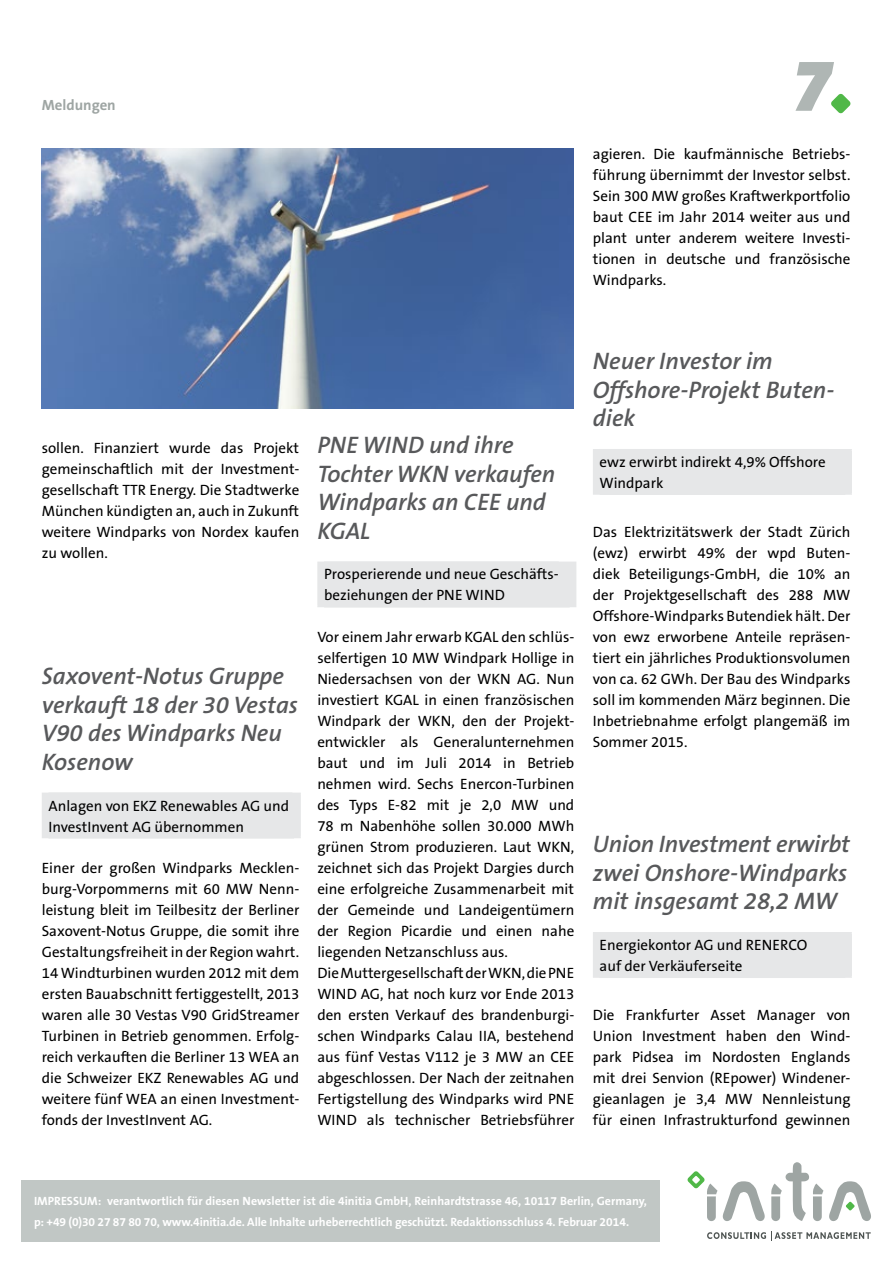
<style>
.page{position:relative;width:893px;height:1263px;background:#fff}
.page>*{position:absolute;margin:0;border:0;box-sizing:border-box;transform-origin:0 0}
.t1{font:italic 900 75px "The Sans B9";color:#afb6b4}
.t2{font:italic 600 24px/28.5px "The Sans B6";color:#58595b}
.t3{font:15px/21px "The Sans B5 Plain";color:#000;text-align:justify}
.t4{font:700 14.85px "The Sans B7";color:#9ea5a3}
.t5{font:700 12px/21px "The Sans B7";letter-spacing:-.005em;color:#fff}
</style>
<div class="page">
<svg style="left:831px;top:94px;width:19px;height:19px"></svg>
<svg style="left:829px;top:1181px;width:42px;height:40px"></svg>
<svg style="left:707px;top:1232px;width:164px;height:9px"></svg>
<svg style="left:687px;top:1171px;width:78px;height:50px"></svg>
<svg style="left:771px;top:1162px;width:52px;height:59px"></svg>
<div style="left:21px;top:1180px;width:639px;height:62px;background:#c1c7c5"></div>
<div style="left:43px;top:793px;width:257px;height:44px;background:#e6e7e8"></div>
<hr style="left:42px;top:793px;width:259px;height:1px;background:#e6e7e8">
<hr style="left:42px;top:794px;width:1px;height:43px;background:#e6e7e8">
<hr style="left:299px;top:794px;width:2px;height:43px;background:#e6e7e8">
<hr style="left:42px;top:837px;width:259px;height:1px;background:#e6e7e8">
<div style="left:49px;top:792px;width:243px;height:24px;background:#e6e7e8"></div>
<div style="left:318px;top:562px;width:258px;height:44px;background:#e6e7e8"></div>
<hr style="left:317px;top:562px;width:259px;height:1px;background:#e6e7e8">
<hr style="left:317px;top:563px;width:2px;height:43px;background:#e6e7e8">
<hr style="left:317px;top:606px;width:259px;height:1px;background:#e6e7e8">
<div style="left:324px;top:561px;width:235px;height:24px;background:#e6e7e8"></div>
<div style="left:594px;top:450px;width:257px;height:44px;background:#e6e7e8"></div>
<hr style="left:593px;top:449px;width:259px;height:2px;background:#e6e7e8">
<hr style="left:593px;top:451px;width:1px;height:42px;background:#e6e7e8">
<hr style="left:850px;top:451px;width:2px;height:42px;background:#e6e7e8">
<hr style="left:593px;top:493px;width:259px;height:2px;background:#e6e7e8">
<div style="left:594px;top:933px;width:257px;height:44px;background:#e6e7e8"></div>
<hr style="left:593px;top:932px;width:259px;height:2px;background:#e6e7e8">
<hr style="left:593px;top:934px;width:1px;height:42px;background:#e6e7e8">
<hr style="left:850px;top:934px;width:2px;height:42px;background:#e6e7e8">
<hr style="left:593px;top:976px;width:259px;height:2px;background:#e6e7e8">
<img style="left:42px;top:149px;width:531px;height:259px">
<p class="t4" style="left:42px;top:97px;width:76px">Meldungen</p>
<h1 class="t1" style="left:790px;top:45px;width:43px">7</h1>
<p class="t3" style="left:593px;top:144px;width:259px">agieren. Die kaufmännische Betriebs&shy;führung übernimmt der Investor selbst.<br>Sein 300 MW großes Kraftwerkportfolio baut CEE im Jahr 2014 weiter aus und plant unter anderem weitere Investi&shy;tionen in deutsche und französische Windparks.</p>
<p class="t3" style="left:42px;top:438px;width:259px">sollen. Finanziert wurde das Projekt gemeinschaftlich mit der Investment&shy;gesellschaft TTR Energy. Die Stadtwerke München kündigten an, auch in Zukunft weitere Windparks von Nordex kaufen zu wollen.</p>
<h2 class="t2" style="left:42px;top:662px;width:258px">Saxovent-Notus Gruppe verkauft 18 der 30 Vestas<br>V90 des Windparks Neu<br>Kosenow</h2>
<p class="t3" style="left:49px;top:795px;width:242px">Anlagen von EKZ Renewables AG und<br>InvestInvent AG übernommen</p>
<p class="t3" style="left:42px;top:858px;width:259px">Einer der großen Windparks Mecklen&shy;burg-Vorpommerns mit 60 MW Nenn&shy;leistung bleit im Teilbesitz der Berliner Saxovent-Notus Gruppe, die somit ihre Gestaltungsfreiheit in der Region wahrt.<br>14 Windturbinen wurden 2012 mit dem ersten Bauabschnitt fertiggestellt, 2013 waren alle 30 Vestas V90 GridStreamer Turbinen in Betrieb genommen. Erfolg&shy;reich verkauften die Berliner 13 WEA an die Schweizer EKZ Renewables AG und weitere fünf WEA an einen Investment&shy;fonds der InvestInvent AG.</p>
<h2 class="t2" style="left:317px;top:431px;width:240px">PNE WIND und ihre<br>Tochter WKN verkaufen<br>Windparks an CEE und<br>KGAL</h2>
<p class="t3" style="left:324px;top:564px;width:236px">Prosperierende und neue Geschäfts&shy;beziehungen der PNE WIND</p>
<p class="t3" style="left:317px;top:627px;width:258px;text-align:left">Vor einem Jahr erwarb KGAL den schlüs&shy;selfertigen 10 MW Windpark Hollige in Niedersachsen von der WKN AG. Nun investiert KGAL in einen französischen Windpark der WKN, den der Projekt&shy;entwickler als Generalunternehmen baut und im Juli 2014 in Betrieb nehmen wird. Sechs Enercon-Turbinen des Typs E-82 mit je 2,0 MW und 78 m Nabenhöhe sollen 30.000 MWh grünen Strom produzieren. Laut WKN, zeichnet sich das Projekt Dargies durch eine erfolgreiche Zusammenarbeit mit der Gemeinde und Landeigentümern der Region Picardie und einen nahe liegenden Netzanschluss aus.<br>Die Muttergesellschaft der WKN, die PNE WIND AG, hat noch kurz vor Ende 2013 den ersten Verkauf des brandenburgi&shy;schen Windparks Calau IIA, bestehend aus fünf Vestas V112 je 3 MW an CEE abgeschlossen. Der Nach der zeitnahen Fertigstellung des Windparks wird PNE WIND als technischer Betriebsführer</p>
<h2 class="t2" style="left:593px;top:347px;width:243px">Neuer Investor im<br>Offshore-Projekt Buten&shy;diek</h2>
<p class="t3" style="left:600px;top:452px;width:228px">ewz erwirbt indirekt 4,9% Offshore<br>Windpark</p>
<p class="t3" style="left:593px;top:522px;width:259px">Das Elektrizitätswerk der Stadt Zürich (ewz) erwirbt 49% der wpd Buten&shy;diek Beteiligungs-GmbH, die 10% an der Projektgesellschaft des 288 MW Offshore-Windparks Butendiek hält. Der von ewz erworbene Anteile repräsen&shy;tiert ein jährliches Produktionsvolumen von ca. 62 GWh. Der Bau des Windparks soll im kommenden März beginnen. Die Inbetriebnahme erfolgt plangemäß im Sommer 2015.</p>
<h2 class="t2" style="left:593px;top:830px;width:258px;text-align:justify">Union Investment erwirbt zwei Onshore-Windparks mit insgesamt 28,2 MW</h2>
<p class="t3" style="left:600px;top:935px;width:209px">Energiekontor AG und RENERCO auf der Verkäuferseite</p>
<p class="t3" style="left:593px;top:1005px;width:259px">Die Frankfurter Asset Manager von Union Investment haben den Wind&shy;park Pidsea im Nordosten Englands mit drei Senvion (REpower) Windener&shy;gieanlagen je 3,4 MW Nennleistung für einen Infrastrukturfond gewinnen</p>
<p class="t5" style="left:34px;top:1191px;width:614px">IMPRESSUM: verantwortlich für diesen Newsletter ist die 4initia GmbH, Reinhardtstrasse 46, 10117 Berlin, Germany, p: +49 (0)30 27 87 80 70, www.4initia.de. Alle Inhalte urheberrechtlich geschützt. Redaktionsschluss 4. Februar 2014.</p>
</div>
